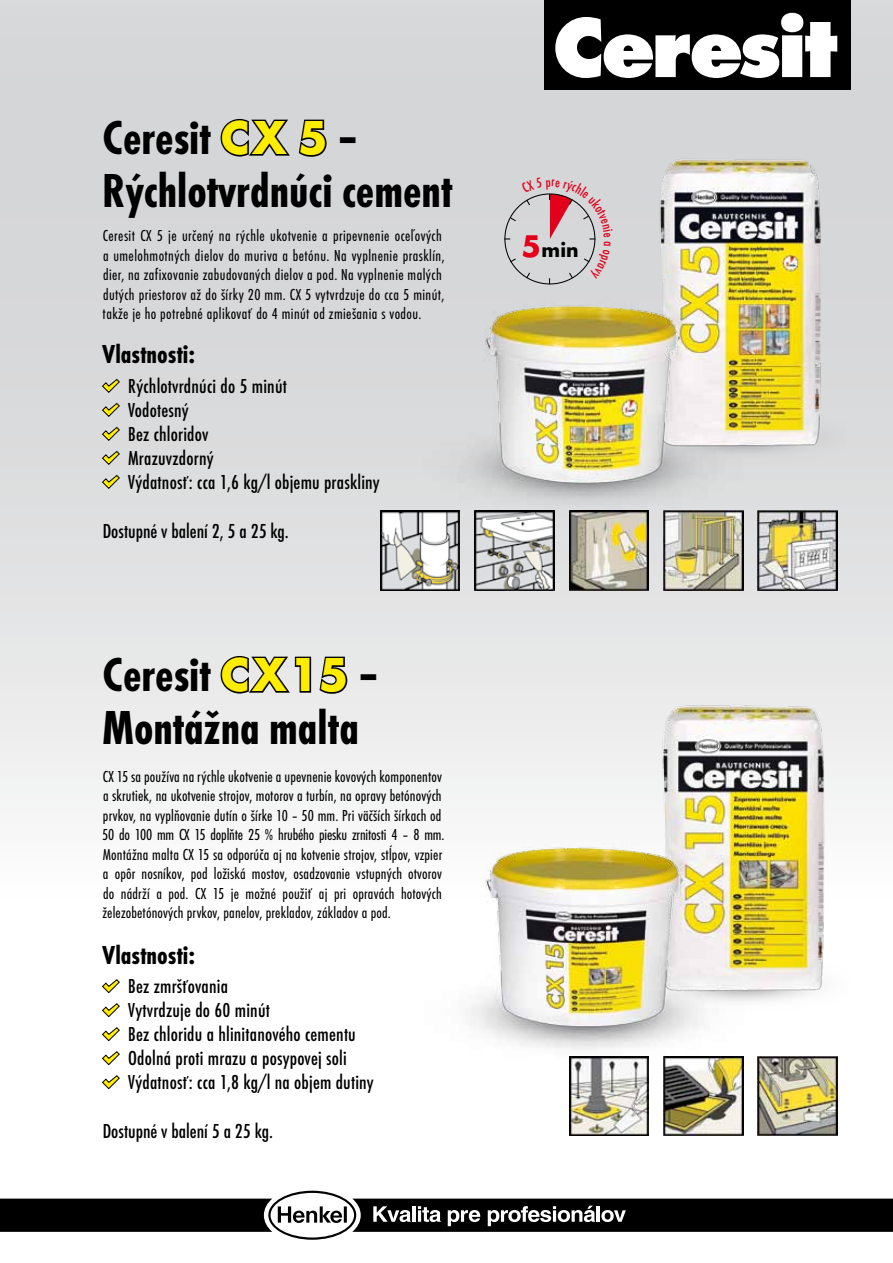
<style>
.page{position:relative;width:893px;height:1263px;background:#fff}
.page>*{position:absolute;margin:0;border:0;box-sizing:border-box;transform-origin:0 0}
.t1{font:700 condensed 49.5px/52.5px "Futura TOT";color:#000}
.t2{font:700 condensed 27px "Futura TOT";color:#000}
.t3{font:700 21.3px "Futura TOT";color:#000}
.t4{font:500 condensed 21px/24px "Futura TOT";letter-spacing:.01em;color:#000}
.t5{font:condensed 16.5px/19.5px "Futura TOT";letter-spacing:.01em;color:#000}
.s1{font-stretch:normal;color:#ffed00}
.s2{font-size:32.55px;color:#e2001a}
</style>
<div class="page">
<div style="left:0;top:0;width:893px;height:1263px;background:linear-gradient(to bottom,#cccdce,#fff)"></div>
<div style="left:544px;top:0;width:306px;height:89px;background:#000"></div>
<svg style="left:555px;top:12px;width:283px;height:66px"></svg>
<svg style="left:102px;top:378px;width:18px;height:15px"></svg>
<svg style="left:102px;top:402px;width:18px;height:15px"></svg>
<svg style="left:102px;top:426px;width:18px;height:15px"></svg>
<svg style="left:102px;top:450px;width:18px;height:15px"></svg>
<svg style="left:102px;top:474px;width:18px;height:15px"></svg>
<svg style="left:102px;top:979px;width:18px;height:15px"></svg>
<svg style="left:102px;top:1003px;width:18px;height:15px"></svg>
<svg style="left:102px;top:1027px;width:18px;height:15px"></svg>
<svg style="left:102px;top:1051px;width:18px;height:15px"></svg>
<svg style="left:102px;top:1075px;width:18px;height:15px"></svg>
<img style="left:634px;top:137px;width:216px;height:330px">
<img style="left:637px;top:684px;width:216px;height:329px">
<img style="left:423px;top:293px;width:323px;height:268px">
<img style="left:425px;top:835px;width:323px;height:268px">
<img style="left:569px;top:1056px;width:80px;height:80px">
<img style="left:380px;top:510px;width:80px;height:80px">
<img style="left:475px;top:510px;width:79px;height:80px">
<img style="left:569px;top:510px;width:80px;height:80px">
<img style="left:663px;top:1056px;width:80px;height:80px">
<img style="left:663px;top:510px;width:80px;height:80px">
<img style="left:758px;top:510px;width:80px;height:80px">
<img style="left:758px;top:1056px;width:80px;height:80px">
<svg style="left:219px;top:117px;width:109px;height:41px;background:#939394"></svg>
<svg style="left:219px;top:654px;width:130px;height:41px;background:#a0a0a0"></svg>
<svg style="left:0;top:1191px;width:893px;height:49px"></svg>
<hr style="left:597px;top:1206px;width:3px;height:16px;background:#fff">
<svg style="left:504px;top:177px;width:109px;height:107px;background:#cfc6c8"></svg>
<h1 class="t1" style="left:102px;top:112px;width:352px">Ceresit <span class="s1">CX 5</span> –<br>Rýchlotvrdnúci cement</h1>
<p class="t5" style="left:103px;top:226px;width:344px">Ceresit CX 5 je určený na rýchle ukotvenie a pripevnenie oceľových a umelohmotných dielov do muriva a betónu. Na vyplnenie prasklín, dier, na zafixovanie zabudovaných dielov a pod. Na vyplnenie malých dutých priestorov až do šírky 20 mm. CX 5 vytvrdzuje do cca 5 minút, takže je ho potrebné aplikovať do 4 minút od zmiešania s vodou.</p>
<h2 class="t2" style="left:102px;top:339px;width:94px">Vlastnosti:</h2>
<p class="t4" style="left:128px;top:374px;width:253px">Rýchlotvrdnúci do 5 minút<br>Vodotesný<br>Bez chloridov<br>Mrazuvzdorný<br>Výdatnosť: cca 1,6 kg/l objemu praskliny</p>
<p class="t4" style="left:103px;top:519px;width:188px">Dostupné v balení 2, 5 a 25 kg.</p>
<h1 class="t1" style="left:102px;top:649px;width:279px">Ceresit <span class="s1">CX15</span> –<br>Montážna malta</h1>
<p class="t5" style="left:102px;top:766px;width:344px">CX 15 sa používa na rýchle ukotvenie a upevnenie kovových komponentov a skrutiek, na ukotvenie strojov, motorov a turbín, na opravy betónových prvkov, na vyplňovanie dutín o šírke 10 – 50 mm. Pri väčších šírkach od 50 do 100 mm CX 15 doplňte 25 % hrubého piesku zrnitosti 4 – 8 mm.<br>Montážna malta CX 15 sa odporúča aj na kotvenie strojov, stĺpov, vzpier a opôr nosníkov, pod ložiská mostov, osadzovanie vstupných otvorov do nádrží a pod. CX 15 je možné použiť aj pri opravách hotových železobetónových prvkov, panelov, prekladov, základov a pod.</p>
<h2 class="t2" style="left:102px;top:939px;width:94px">Vlastnosti:</h2>
<p class="t4" style="left:128px;top:974px;width:247px">Bez zmršťovania<br>Vytvrdzuje do 60 minút<br>Bez chloridu a hlinitanového cementu<br>Odolná proti mrazu a posypovej soli<br>Výdatnosť: cca 1,8 kg/l na objem dutiny</p>
<p class="t4" style="left:103px;top:1120px;width:172px">Dostupné v balení 5 a 25 kg.</p>
<p class="t3" style="left:521px;top:237px;width:59px"><span class="s2">5</span>min</p>
</div>
